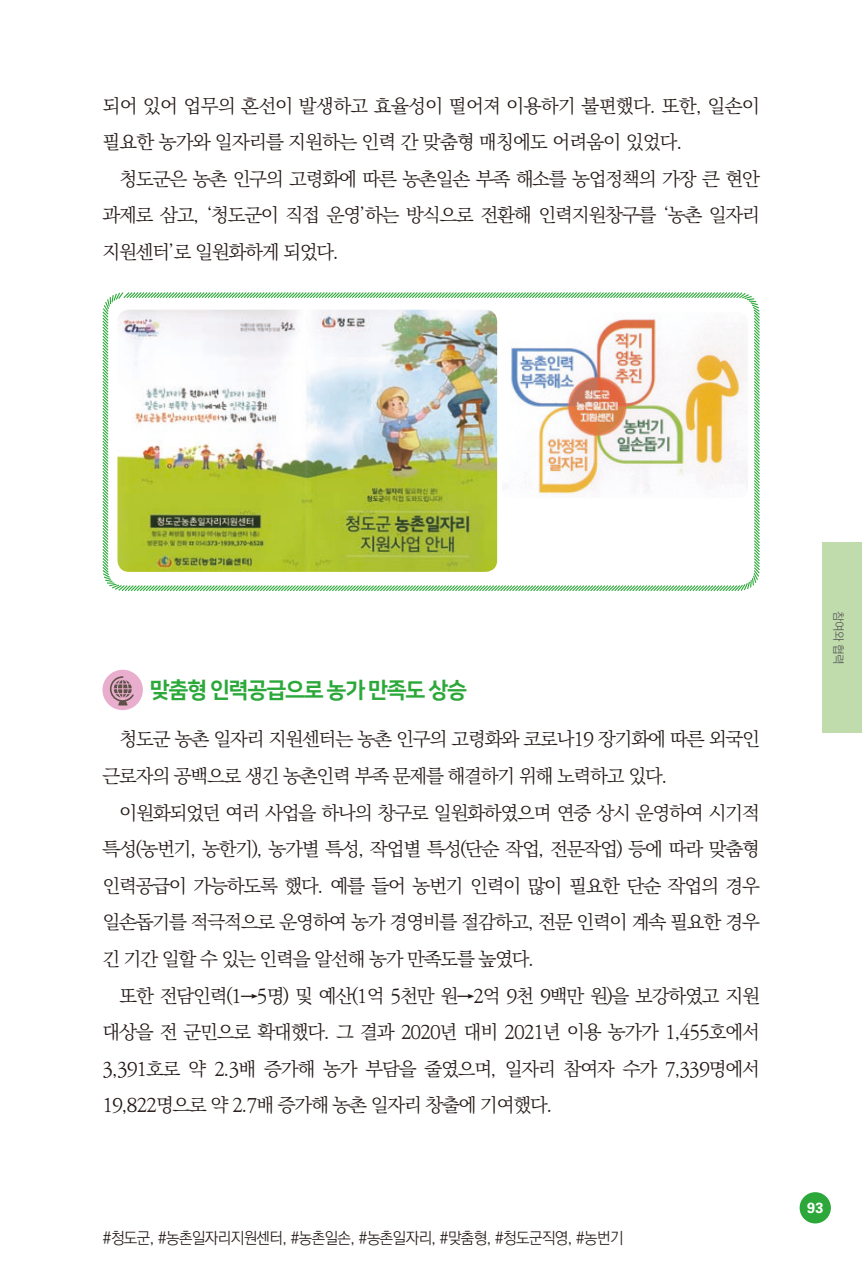
<style>
.page{position:relative;width:862px;height:1276px;background:#fff}
.page>*{position:absolute;margin:0;border:0;box-sizing:border-box;transform-origin:0 0}
.t1{font:22px "Nanum Square EB";letter-spacing:-.06em;color:#2ba839}
.t2{font:300 19px/36.6px "Ko Pub Batang";letter-spacing:-.06em;color:#231916;text-align:justify}
.t3{font:300 19px/36.6px "Ko Pub Batang";letter-spacing:-.03em;color:#231916}
.해시테그{font:300 16px "Ko Pub Dotum";letter-spacing:-.04em;color:#231916}
.t4{font:700 14.8px "Univers";color:#fff}
.t5{font:300 12px "Ko Pub Dotum";color:#595857}
</style>
<div class="page">
<div style="left:799px;top:1192px;width:32px;height:31px;background:#2ba839;border-radius:50%"></div>
<div style="left:822px;top:543px;width:40px;height:190px;background:#c0dcad"></div>
<div style="left:102px;top:670px;width:41px;height:40px;background:#e9adcd;border-radius:50%"></div>
<svg style="left:110px;top:676px;width:24px;height:29px"></svg>
<svg style="left:102px;top:292px;width:658px;height:299px"></svg>
<img style="left:117px;top:310px;width:380px;height:262px">
<img style="left:502px;top:312px;width:246px;height:186px">
<p class="t3" style="left:102px;top:88px;width:659px">되어 있어 업무의 혼선이 발생하고 효율성이 떨어져 이용하기 불편했다. 또한, 일손이 필요한 농가와 일자리를 지원하는 인력 간 맞춤형 매칭에도 어려움이 있었다.</p>
<p class="t2" style="left:102px;top:161px;width:659px;text-indent:17px">청도군은 농촌 인구의 고령화에 따른 농촌일손 부족 해소를 농업정책의 가장 큰 현안 과제로 삼고, ‘청도군이 직접 운영’하는 방식으로 전환해 인력지원창구를 ‘농촌 일자리 지원센터’로 일원화하게 되었다.</p>
<p class="t1" style="left:150px;top:678px;width:319px">맞춤형 인력공급으로 농가 만족도 상승</p>
<p class="t2" style="left:102px;top:722px;width:659px;text-indent:17px">청도군 농촌 일자리 지원센터는 농촌 인구의 고령화와 코로나19 장기화에 따른 외국인 근로자의 공백으로 생긴 농촌인력 부족 문제를 해결하기 위해 노력하고 있다.</p>
<p class="t2" style="left:102px;top:795px;width:659px;text-indent:17px">이원화되었던 여러 사업을 하나의 창구로 일원화하였으며 연중 상시 운영하여 시기적 특성(농번기, 농한기), 농가별 특성, 작업별 특성(단순 작업, 전문작업) 등에 따라 맞춤형 인력공급이 가능하도록 했다. 예를 들어 농번기 인력이 많이 필요한 단순 작업의 경우 일손돕기를 적극적으로 운영하여 농가 경영비를 절감하고, 전문 인력이 계속 필요한 경우 긴 기간 일할 수 있는 인력을 알선해 농가 만족도를 높였다.</p>
<p class="t2" style="left:102px;top:978px;width:659px;text-indent:17px">또한 전담인력(1→5명) 및 예산(1억 5천만 원→2억 9천 9백만 원)을 보강하였고 지원 대상을 전 군민으로 확대했다. 그 결과 2020년 대비 2021년 이용 농가가 1,455호에서 3,391호로 약 2.3배 증가해 농가 부담을 줄였으며, 일자리 참여자 수가 7,339명에서 19,822명으로 약 2.7배 증가해 농촌 일자리 창출에 기여했다.</p>
<p class="해시테그" style="left:102px;top:1230px;width:523px">#청도군, #농촌일자리지원센터, #농촌일손, #농촌일자리, #맞춤형, #청도군직영, #농번기</p>
<p class="t5" style="left:844px;top:611px;width:55px;rotate:90deg">참여와 협력</p>
<p class="t4" style="left:807px;top:1199px;width:18px">93</p>
</div>
